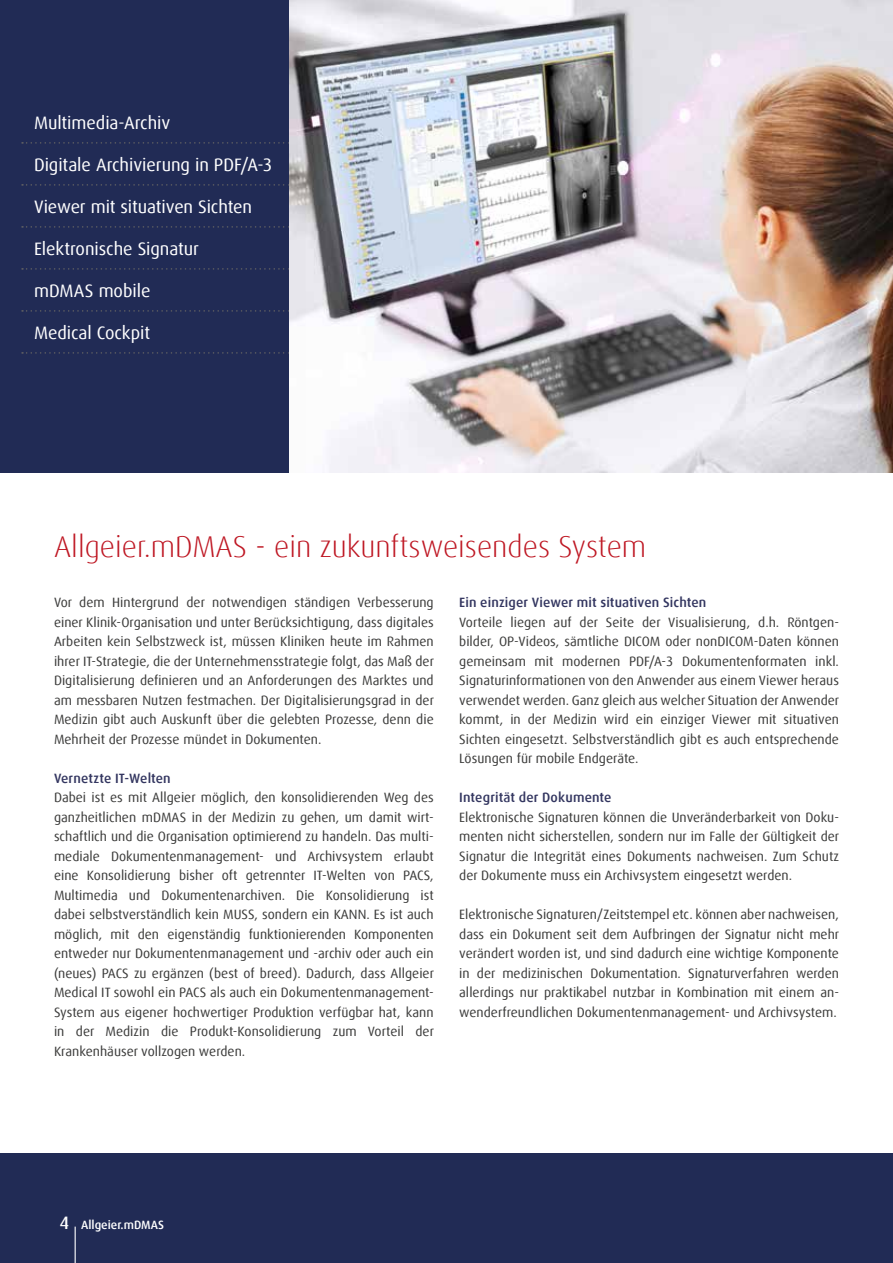
<style>
.page{position:relative;width:893px;height:1263px;background:#fff}
.page>*{position:absolute;margin:0;border:0;box-sizing:border-box;transform-origin:0 0}
.t1{font:300 30px "Dax Offc";color:#be1622}
.t2{font:18px "Dax Offc";letter-spacing:-.005em;color:#fff}
.t3{font:13.5px/19.5px "Dax Offc";color:#3c3c3b;text-align:justify}
.t4{font:500 13.5px "Dax Offc";letter-spacing:.01em;color:#333660}
.t5{font:500 12px "Dax Offc";color:#fff}
.s1{font-size:18px}
</style>
<div class="page">
<div style="left:0;top:1154px;width:893px;height:109px;background:#212b55"></div>
<hr style="left:75px;top:1227px;width:1px;height:36px;background:#fff">
<div style="left:0;top:0;width:305px;height:472px;background:#212b55"></div>
<svg style="left:22px;top:142px;width:268px;height:2px"></svg>
<svg style="left:22px;top:184px;width:268px;height:2px"></svg>
<svg style="left:22px;top:226px;width:268px;height:2px"></svg>
<svg style="left:22px;top:268px;width:268px;height:2px"></svg>
<svg style="left:22px;top:310px;width:268px;height:2px"></svg>
<svg style="left:22px;top:352px;width:268px;height:2px"></svg>
<img style="left:290px;top:0;width:603px;height:472px">
<h2 class="t2" style="left:34px;top:112px;width:138px">Multimedia-Archiv</h2>
<h2 class="t2" style="left:34px;top:154px;width:240px">Digitale Archivierung in PDF/A-3</h2>
<h2 class="t2" style="left:34px;top:196px;width:220px">Viewer mit situativen Sichten</h2>
<h2 class="t2" style="left:34px;top:238px;width:166px">Elektronische Signatur</h2>
<h2 class="t2" style="left:34px;top:280px;width:118px">mDMAS mobile</h2>
<h2 class="t2" style="left:34px;top:322px;width:118px">Medical Cockpit</h2>
<h1 class="t1" style="left:54px;top:527px;width:594px">Allgeier.mDMAS - ein zukunftsweisendes System</h1>
<p class="t3" style="left:54px;top:593px;width:381px">Vor dem Hintergrund der notwendigen ständigen Verbesserung einer Klinik-Organisation und unter Berücksichtigung, dass digitales Arbeiten kein Selbstzweck ist, müssen Kliniken heute im Rahmen ihrer IT-Strategie, die der Unternehmensstrategie folgt, das Maß der Digitalisierung definieren und an Anforderungen des Marktes und am messbaren Nutzen festmachen. Der Digitalisierungsgrad in der Medizin gibt auch Auskunft über die gelebten Prozesse, denn die Mehrheit der Prozesse mündet in Dokumenten.</p>
<p class="t4" style="left:54px;top:769px;width:118px">Vernetzte IT-Welten</p>
<p class="t3" style="left:54px;top:788px;width:381px;text-align:left">Dabei ist es mit Allgeier möglich, den konsolidierenden Weg des ganzheitlichen mDMAS in der Medizin zu gehen, um damit wirt&shy;schaftlich und die Organisation optimierend zu handeln. Das multi&shy;mediale Dokumentenmanagement- und Archivsystem erlaubt eine Konsolidierung bisher oft getrennter IT-Welten von PACS, Multimedia und Dokumentenarchiven. Die Konsolidierung ist dabei selbstverständlich kein MUSS, sondern ein KANN. Es ist auch möglich, mit den eigenständig funktionierenden Komponenten entweder nur Dokumentenmanagement und -archiv oder auch ein (neues) PACS zu ergänzen (best of breed). Dadurch, dass Allgeier Medical IT sowohl ein PACS als auch ein Dokumentenmanagement-System aus eigener hochwertiger Produktion verfügbar hat, kann in der Medizin die Produkt-Konsolidierung zum Vorteil der Krankenhäuser vollzogen werden.</p>
<p class="t4" style="left:459px;top:594px;width:249px">Ein einziger Viewer mit situativen Sichten</p>
<p class="t3" style="left:459px;top:612px;width:381px">Vorteile liegen auf der Seite der Visualisierung, d.h. Röntgen&shy;bilder, OP-Videos, sämtliche DICOM oder nonDICOM-Daten können gemeinsam mit modernen PDF/A-3 Dokumentenformaten inkl.<br>Signaturinformationen von den Anwender aus einem Viewer heraus verwendet werden. Ganz gleich aus welcher Situation der Anwender kommt, in der Medizin wird ein einziger Viewer mit situativen Sichten eingesetzt. Selbstverständlich gibt es auch entsprechende Lösungen für mobile Endgeräte.</p>
<p class="t4" style="left:459px;top:789px;width:154px">Integrität der Dokumente</p>
<p class="t3" style="left:459px;top:807px;width:381px">Elektronische Signaturen können die Unveränderbarkeit von Doku&shy;menten nicht sicherstellen, sondern nur im Falle der Gültigkeit der Signatur die Integrität eines Dokuments nachweisen. Zum Schutz der Dokumente muss ein Archivsystem eingesetzt werden.</p>
<p class="t3" style="left:459px;top:905px;width:381px">Elektronische Signaturen/Zeitstempel etc. können aber nachweisen, dass ein Dokument seit dem Aufbringen der Signatur nicht mehr verändert worden ist, und sind dadurch eine wichtige Komponente in der medizinischen Dokumentation. Signaturverfahren werden allerdings nur praktikabel nutzbar in Kombination mit einem an&shy;wenderfreundlichen Dokumentenmanagement- und Archivsystem.</p>
<p class="t5" style="left:59px;top:1217px;width:106px"><span class="s1">4</span> Allgeier.mDMAS</p>
</div>
